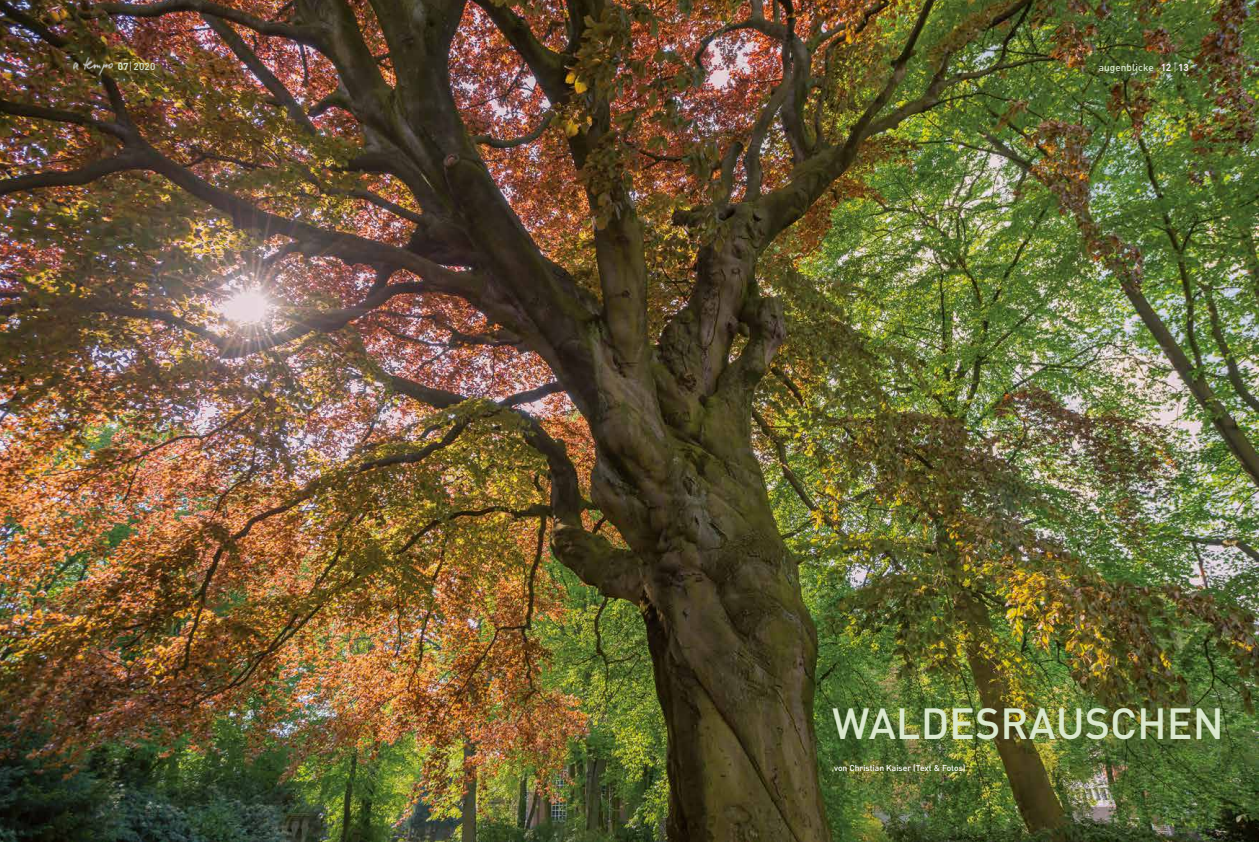
<style>
.page{position:relative;width:1259px;height:842px;background:#fff}
.page>*{position:absolute;margin:0;border:0;box-sizing:border-box;transform-origin:0 0}
.t1{font:500 43px "DIN";color:#dae8cd}
.t2{font:500 10px "DIN";letter-spacing:.01em;color:#dae8cd}
.t3{font:500 8.5px "DIN";color:#fff}
.s1{font-weight:700}
.s2{font-weight:300;font-size:11px;color:#faeaf4}
.s3{font-weight:700;color:#faeaf4}
.s4{font-weight:300;font-size:11px}
</style>
<div class="page">
<img style="left:0;top:0;width:1259px;height:842px">
<img style="left:73px;top:57px;width:41px;height:19px">
<p class="t2" style="left:118px;top:60px;width:39px"><span class="s1">07</span><span class="s2">|</span> 2020</p>
<p class="t2" style="left:1098px;top:61px;width:92px">augenblicke <span class="s3">12</span> <span class="s4">|</span> <span class="s3">13</span></p>
<h1 class="t1" style="left:832px;top:696px;width:393px">WALDESRAUSCHEN</h1>
<p class="t3" style="left:834px;top:762px;width:133px">von Christian Kaiser (Text &amp; Fotos)</p>
</div>
